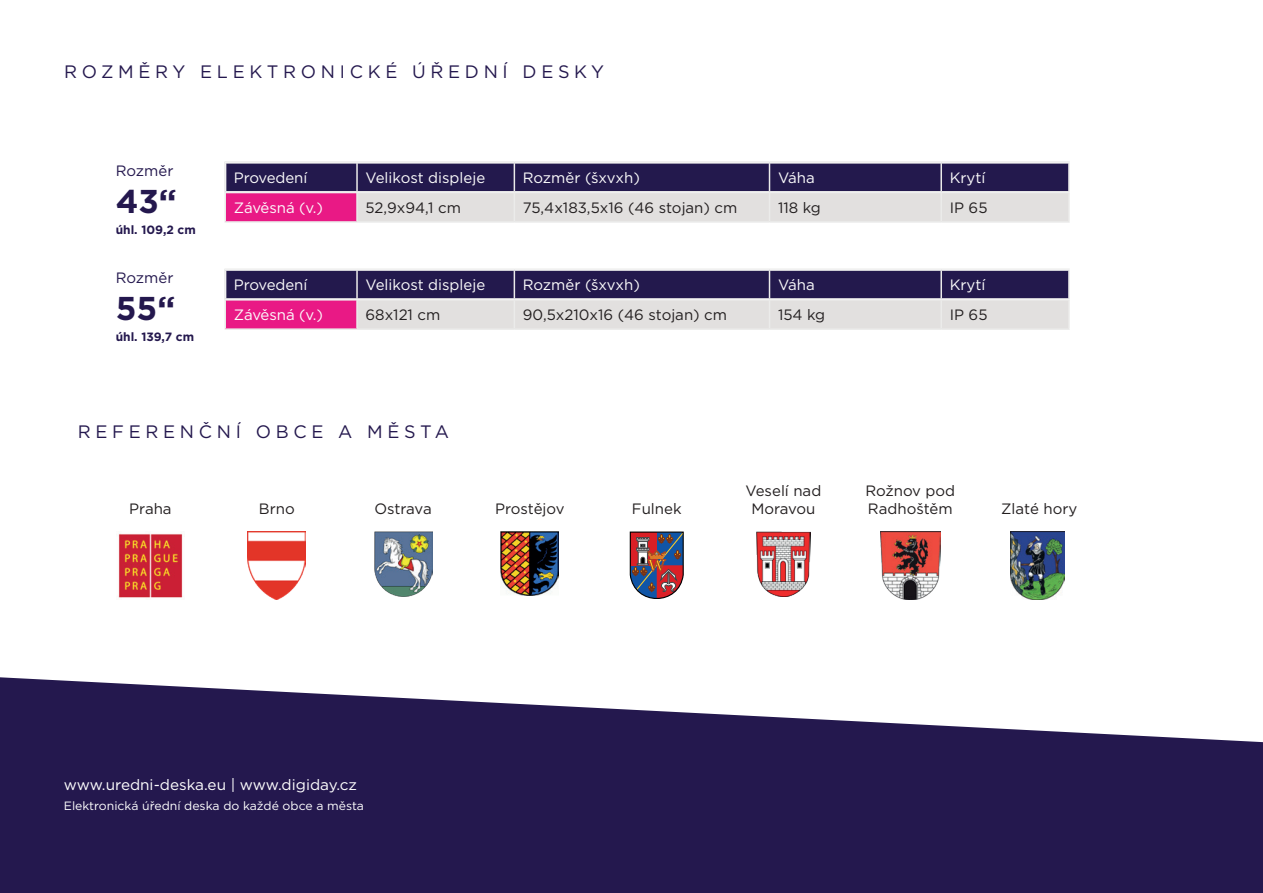
<style>
.page{position:relative;width:1263px;height:893px;background:#fff}
.page>*{position:absolute;margin:0;border:0;box-sizing:border-box;transform-origin:0 0}
.t1{font:700 33px "Gotham";color:#24184e}
.t2{font:18px "Gotham";letter-spacing:.26em;color:#24184e}
.t3{font:15px/18px "Gotham";color:#231f20;text-align:center}
.t4{font:15px "Gotham";letter-spacing:-.005em;color:#fcfcfc}
.t5{font:15px "Gotham";color:#fff}
.t6{font:15px "Gotham";color:#24184e}
.t7{font:12px "Gotham";color:#fff}
.t8{font:700 12px "Gotham";color:#24184e}
</style>
<div class="page">
<hr style="left:1068px;top:270px;width:2px;height:29px;background:#ebebea">
<hr style="left:224px;top:300px;width:2px;height:28px;background:#ebebea">
<hr style="left:224px;top:328px;width:133px;height:2px;background:#ebebea">
<hr style="left:1068px;top:300px;width:2px;height:28px;background:#ebebea">
<hr style="left:357px;top:328px;width:157px;height:2px;background:#ebebea">
<hr style="left:514px;top:328px;width:255px;height:2px;background:#ebebea">
<hr style="left:769px;top:328px;width:172px;height:2px;background:#ebebea">
<hr style="left:941px;top:328px;width:129px;height:2px;background:#ebebea">
<hr style="left:224px;top:269px;width:133px;height:1px;background:#ebebea">
<hr style="left:224px;top:269px;width:1px;height:31px;background:#ebebea">
<svg style="left:225px;top:270px;width:844px;height:59px;background:#887293"></svg>
<hr style="left:357px;top:269px;width:157px;height:1px;background:#ebebea">
<hr style="left:357px;top:270px;width:157px;height:1px;background:#ebebea">
<hr style="left:514px;top:269px;width:255px;height:1px;background:#ebebea">
<hr style="left:514px;top:270px;width:255px;height:1px;background:#ebebea">
<hr style="left:769px;top:269px;width:172px;height:1px;background:#ebebea">
<hr style="left:769px;top:270px;width:172px;height:1px;background:#ebebea">
<hr style="left:941px;top:269px;width:129px;height:1px;background:#ebebea">
<hr style="left:941px;top:270px;width:129px;height:1px;background:#ebebea">
<hr style="left:226px;top:298px;width:131px;height:1px;background:#ebebea">
<hr style="left:224px;top:300px;width:133px;height:1px;background:#ebebea">
<hr style="left:357px;top:298px;width:157px;height:1px;background:#ebebea">
<hr style="left:357px;top:300px;width:157px;height:1px;background:#ebebea">
<hr style="left:514px;top:298px;width:255px;height:1px;background:#ebebea">
<hr style="left:514px;top:300px;width:255px;height:1px;background:#ebebea">
<hr style="left:769px;top:298px;width:172px;height:1px;background:#ebebea">
<hr style="left:769px;top:300px;width:172px;height:1px;background:#ebebea">
<hr style="left:941px;top:298px;width:129px;height:1px;background:#ebebea">
<hr style="left:941px;top:300px;width:129px;height:1px;background:#ebebea">
<svg style="left:0;top:677px;width:1263px;height:216px;background:#453b68"></svg>
<img style="left:118px;top:533px;width:65px;height:65px">
<img style="left:248px;top:531px;width:58px;height:68px">
<img style="left:374px;top:531px;width:58px;height:65px">
<img style="left:501px;top:531px;width:58px;height:65px">
<svg style="left:629px;top:531px;width:55px;height:68px;background:#805a6b"></svg>
<img style="left:756px;top:531px;width:54px;height:66px">
<img style="left:880px;top:531px;width:60px;height:68px">
<img style="left:1010px;top:531px;width:54px;height:68px">
<hr style="left:1068px;top:163px;width:2px;height:28px;background:#ebebea">
<hr style="left:224px;top:193px;width:2px;height:28px;background:#ebebea">
<hr style="left:224px;top:221px;width:133px;height:2px;background:#ebebea">
<hr style="left:1068px;top:193px;width:2px;height:28px;background:#ebebea">
<hr style="left:357px;top:221px;width:157px;height:2px;background:#ebebea">
<hr style="left:514px;top:221px;width:255px;height:2px;background:#ebebea">
<hr style="left:769px;top:221px;width:172px;height:2px;background:#ebebea">
<hr style="left:941px;top:221px;width:129px;height:2px;background:#ebebea">
<hr style="left:224px;top:162px;width:1px;height:31px;background:#ebebea">
<svg style="left:225px;top:162px;width:844px;height:60px;background:#887393"></svg>
<hr style="left:357px;top:162px;width:157px;height:1px;background:#ebebea">
<hr style="left:357px;top:163px;width:157px;height:1px;background:#ebebea">
<hr style="left:514px;top:162px;width:255px;height:1px;background:#ebebea">
<hr style="left:514px;top:163px;width:255px;height:1px;background:#ebebea">
<hr style="left:769px;top:162px;width:172px;height:1px;background:#ebebea">
<hr style="left:769px;top:163px;width:172px;height:1px;background:#ebebea">
<hr style="left:941px;top:162px;width:129px;height:1px;background:#ebebea">
<hr style="left:941px;top:163px;width:129px;height:1px;background:#ebebea">
<hr style="left:226px;top:191px;width:131px;height:1px;background:#ebebea">
<hr style="left:224px;top:193px;width:133px;height:1px;background:#ebebea">
<hr style="left:357px;top:191px;width:157px;height:1px;background:#ebebea">
<hr style="left:357px;top:193px;width:157px;height:1px;background:#ebebea">
<hr style="left:514px;top:191px;width:255px;height:1px;background:#ebebea">
<hr style="left:514px;top:193px;width:255px;height:1px;background:#ebebea">
<hr style="left:769px;top:191px;width:172px;height:1px;background:#ebebea">
<hr style="left:769px;top:193px;width:172px;height:1px;background:#ebebea">
<hr style="left:941px;top:191px;width:129px;height:1px;background:#ebebea">
<hr style="left:941px;top:193px;width:129px;height:1px;background:#ebebea">
<p class="t2" style="left:64px;top:60px;width:542px">ROZMĚRY ELEKTRONICKÉ ÚŘEDNÍ DESKY</p>
<p class="t6" style="left:116px;top:161px;width:59px">Rozměr</p>
<h1 class="t1" style="left:116px;top:179px;width:63px">43“</h1>
<p class="t8" style="left:116px;top:222px;width:82px">úhl. 109,2 cm</p>
<p class="t6" style="left:116px;top:268px;width:59px">Rozměr</p>
<h1 class="t1" style="left:116px;top:287px;width:61px">55“</h1>
<p class="t8" style="left:116px;top:329px;width:80px">úhl. 139,7 cm</p>
<p class="t4" style="left:234px;top:168px;width:75px">Provedení</p>
<p class="t4" style="left:365px;top:168px;width:121px">Velikost displeje</p>
<p class="t4" style="left:523px;top:168px;width:118px">Rozměr (šxvxh)</p>
<p class="t4" style="left:778px;top:168px;width:38px">Váha</p>
<p class="t4" style="left:950px;top:168px;width:37px">Krytí</p>
<p class="t4" style="left:234px;top:198px;width:91px">Závěsná (v.)</p>
<p class="t3" style="left:365px;top:198px;width:97px">52,9x94,1 cm</p>
<p class="t3" style="left:523px;top:198px;width:216px">75,4x183,5x16 (46 stojan) cm</p>
<p class="t3" style="left:778px;top:198px;width:44px">118 kg</p>
<p class="t3" style="left:950px;top:198px;width:39px">IP 65</p>
<p class="t4" style="left:234px;top:275px;width:75px">Provedení</p>
<p class="t4" style="left:365px;top:275px;width:121px">Velikost displeje</p>
<p class="t4" style="left:523px;top:275px;width:118px">Rozměr (šxvxh)</p>
<p class="t4" style="left:778px;top:275px;width:38px">Váha</p>
<p class="t4" style="left:950px;top:275px;width:37px">Krytí</p>
<p class="t4" style="left:234px;top:305px;width:91px">Závěsná (v.)</p>
<p class="t3" style="left:365px;top:305px;width:76px">68x121 cm</p>
<p class="t3" style="left:523px;top:305px;width:206px">90,5x210x16 (46 stojan) cm</p>
<p class="t3" style="left:778px;top:305px;width:49px">154 kg</p>
<p class="t3" style="left:950px;top:305px;width:39px">IP 65</p>
<p class="t2" style="left:78px;top:420px;width:373px">REFERENČNÍ OBCE A MĚSTA</p>
<p class="t3" style="left:129px;top:499px;width:44px">Praha</p>
<p class="t3" style="left:259px;top:499px;width:37px">Brno</p>
<p class="t3" style="left:374px;top:499px;width:59px">Ostrava</p>
<p class="t3" style="left:495px;top:499px;width:71px">Prostějov</p>
<p class="t3" style="left:632px;top:499px;width:51px">Fulnek</p>
<p class="t3" style="left:745px;top:481px;width:77px">Veselí nad<br>Moravou</p>
<p class="t3" style="left:865px;top:481px;width:91px;text-align:left">Rožnov pod<br>Radhoštěm</p>
<p class="t3" style="left:1001px;top:499px;width:78px">Zlaté hory</p>
<p class="t5" style="left:64px;top:775px;width:295px">www.uredni-deska.eu | www.digiday.cz</p>
<p class="t7" style="left:64px;top:798px;width:302px">Elektronická úřední deska do každé obce a města</p>
</div>
